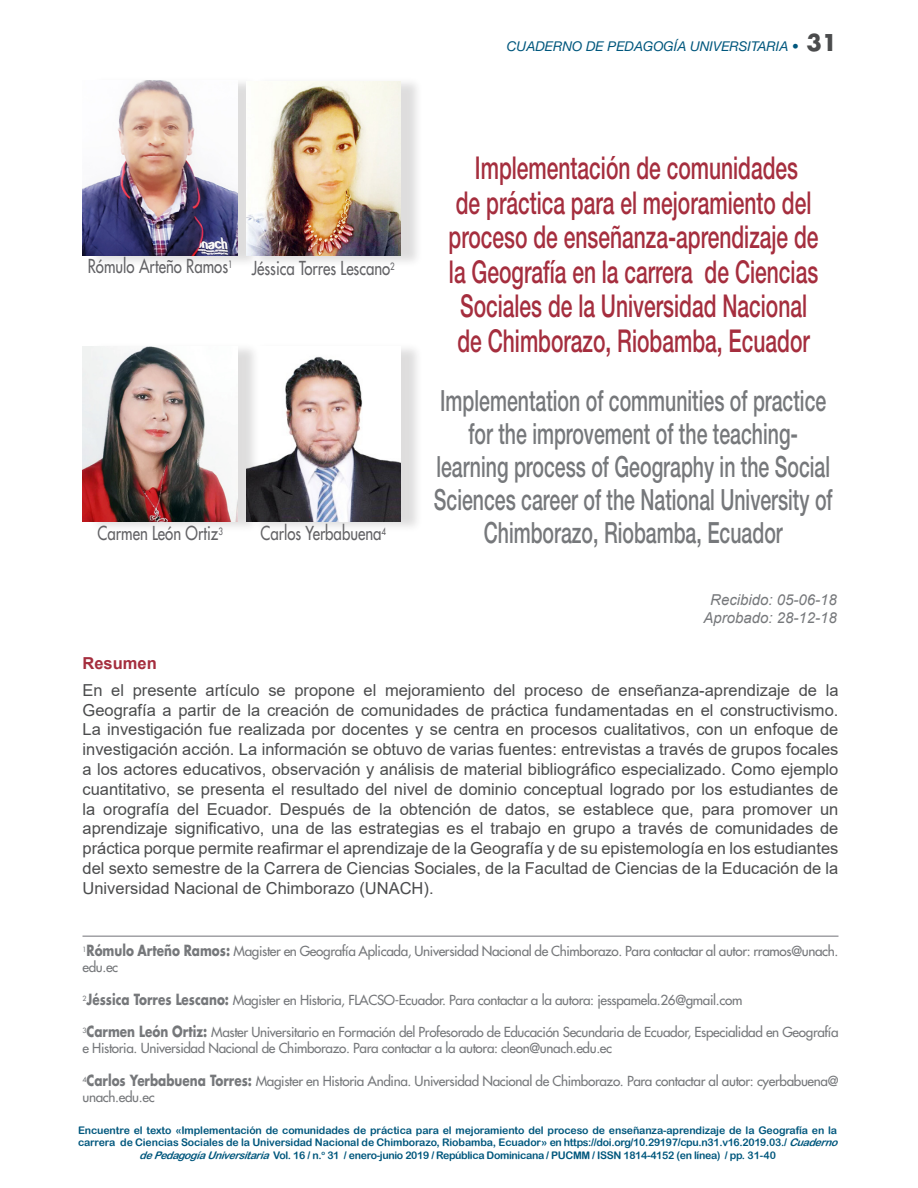
<style>
.page{position:relative;width:918px;height:1188px;background:#fff}
.page>*{position:absolute;margin:0;border:0;box-sizing:border-box;transform-origin:0 0}
.t1{font:500 31.5px/34.5px "Helvetica Neue";color:#a52e3e;text-align:center;scale:.67 1}
.t2{font:500 29.25px/33px "Helvetica Neue";color:#76787b;text-align:center;scale:.67 1}
.t3{font:500 18.75px "Futura Std";color:#636366;scale:.8 1}
.t4{font:16.5px/19.8px "Arial";color:#4b4c4d;text-align:justify}
.t5{font:700 16.5px "Arial";color:#a52e3e}
.t6{font:italic 15px/18px "Arial";color:#76787b;text-align:center}
.t7{font:500 13.5px/16.2px "Futura Std";letter-spacing:-.025em;color:#76787b}
.t8{font:italic 13.5px "Helvetica Neue";color:#00577d}
.t9{font:10.5px/12.6px "Arial Rounded MT Bold";letter-spacing:-.01em;color:#00577d;text-align:center}
.s1{font-weight:500;font-style:normal}
.s2{font-family:"Futura Std";font-weight:700;font-style:normal;font-size:22.5px;color:#4b4c4d}
.s3{font-weight:700;font-size:15px}
.s4{font-style:italic}
</style>
<div class="page">
<div style="left:89px;top:76px;width:171px;height:192px;background:#231f20;opacity:.15"></div>
<img style="left:83px;top:81px;width:155px;height:175px">
<hr style="left:82px;top:935px;width:756px;height:2px;background:#a1a1a5">
<div style="left:252px;top:342px;width:171px;height:191px;background:#231f20;opacity:.15"></div>
<img style="left:260px;top:346px;width:141px;height:175px">
<div style="left:252px;top:76px;width:171px;height:192px;background:#231f20;opacity:.15"></div>
<img style="left:246px;top:81px;width:155px;height:175px">
<div style="left:89px;top:342px;width:171px;height:191px;background:#231f20;opacity:.15"></div>
<img style="left:83px;top:346px;width:155px;height:175px">
<p class="t8" style="left:507px;top:38px;width:332px">CUADERNO DE PEDAGOGÍA UNIVERSITARIA <span class="s1">•</span> <span class="s2">31</span></p>
<p class="t3" style="left:88px;top:255px;width:183px">Rómulo Arteño Ramos<sup>1</sup></p>
<p class="t3" style="left:252px;top:257px;width:180px">Jéssica Torres Lescano<sup>2</sup></p>
<p class="t3" style="left:98px;top:522px;width:158px">Carmen León Ortiz<sup>3</sup></p>
<p class="t3" style="left:261px;top:522px;width:158px">Carlos Yerbabuena<sup>4</sup></p>
<p class="t1" style="left:449px;top:150px;width:554px">Implementación de comunidades<br>de práctica para el mejoramiento del proceso de enseñanza-aprendizaje de la Geografía en la carrera de Ciencias Sociales de la Universidad Nacional de Chimborazo, Riobamba, Ecuador</p>
<p class="t2" style="left:434px;top:384px;width:597px">Implementation of communities of practice for the improvement of the teaching&shy;learning process of Geography in the Social Sciences career of the National University of Chimborazo, Riobamba, Ecuador</p>
<p class="t6" style="left:704px;top:591px;width:135px">Recibido: 05-06-18<br>Aprobado: 28-12-18</p>
<p class="t5" style="left:82px;top:651px;width:76px">Resumen</p>
<p class="t4" style="left:82px;top:680px;width:758px">En el presente artículo se propone el mejoramiento del proceso de enseñanza-aprendizaje de la Geografía a partir de la creación de comunidades de práctica fundamentadas en el constructivismo.<br>La investigación fue realizada por docentes y se centra en procesos cualitativos, con un enfoque de investigación acción. La información se obtuvo de varias fuentes: entrevistas a través de grupos focales a los actores educativos, observación y análisis de material bibliográfico especializado. Como ejemplo cuantitativo, se presenta el resultado del nivel de dominio conceptual logrado por los estudiantes de la orografía del Ecuador. Después de la obtención de datos, se establece que, para promover un aprendizaje significativo, una de las estrategias es el trabajo en grupo a través de comunidades de práctica porque permite reafirmar el aprendizaje de la Geografía y de su epistemología en los estudiantes del sexto semestre de la Carrera de Ciencias Sociales, de la Facultad de Ciencias de la Educación de la Universidad Nacional de Chimborazo (UNACH).</p>
<p class="t7" style="left:82px;top:943px;width:758px"><sup>1</sup><span class="s3">Rómulo Arteño Ramos:</span> Magister en Geografía Aplicada, Universidad Nacional de Chimborazo. Para contactar al autor: rramos@unach. edu.ec</p>
<p class="t7" style="left:82px;top:992px;width:661px"><sup>2</sup><span class="s3">Jéssica Torres Lescano:</span> Magister en Historia, FLACSO-Ecuador. Para contactar a la autora: jesspamela.26@gmail.com</p>
<p class="t7" style="left:82px;top:1024px;width:758px"><sup>3</sup><span class="s3">Carmen León Ortiz:</span> Master Universitario en Formación del Profesorado de Educación Secundaria de Ecuador, Especialidad en Geografía e Historia. Universidad Nacional de Chimborazo. Para contactar a la autora: cleon@unach.edu.ec</p>
<p class="t7" style="left:82px;top:1073px;width:758px"><sup>4</sup><span class="s3">Carlos Yerbabuena Torres:</span> Magister en Historia Andina. Universidad Nacional de Chimborazo. Para contactar al autor: cyerbabuena@ unach.edu.ec</p>
<p class="t9" style="left:78px;top:1123px;width:765px">Encuentre el texto «Implementación de comunidades de práctica para el mejoramiento del proceso de enseñanza-aprendizaje de la Geografía en la carrera de Ciencias Sociales de la Universidad Nacional de Chimborazo, Riobamba, Ecuador» en https://doi.org/10.29197/cpu.n31.v16.2019.03./ <span class="s4">Cuaderno dePedagogíaUniversitaria</span>Vol. 16 / n.<sup>o</sup> 31 / enero-junio 2019 / República Dominicana / PUCMM / ISSN 1814-4152 (en línea) / pp. 31-40</p>
</div>
